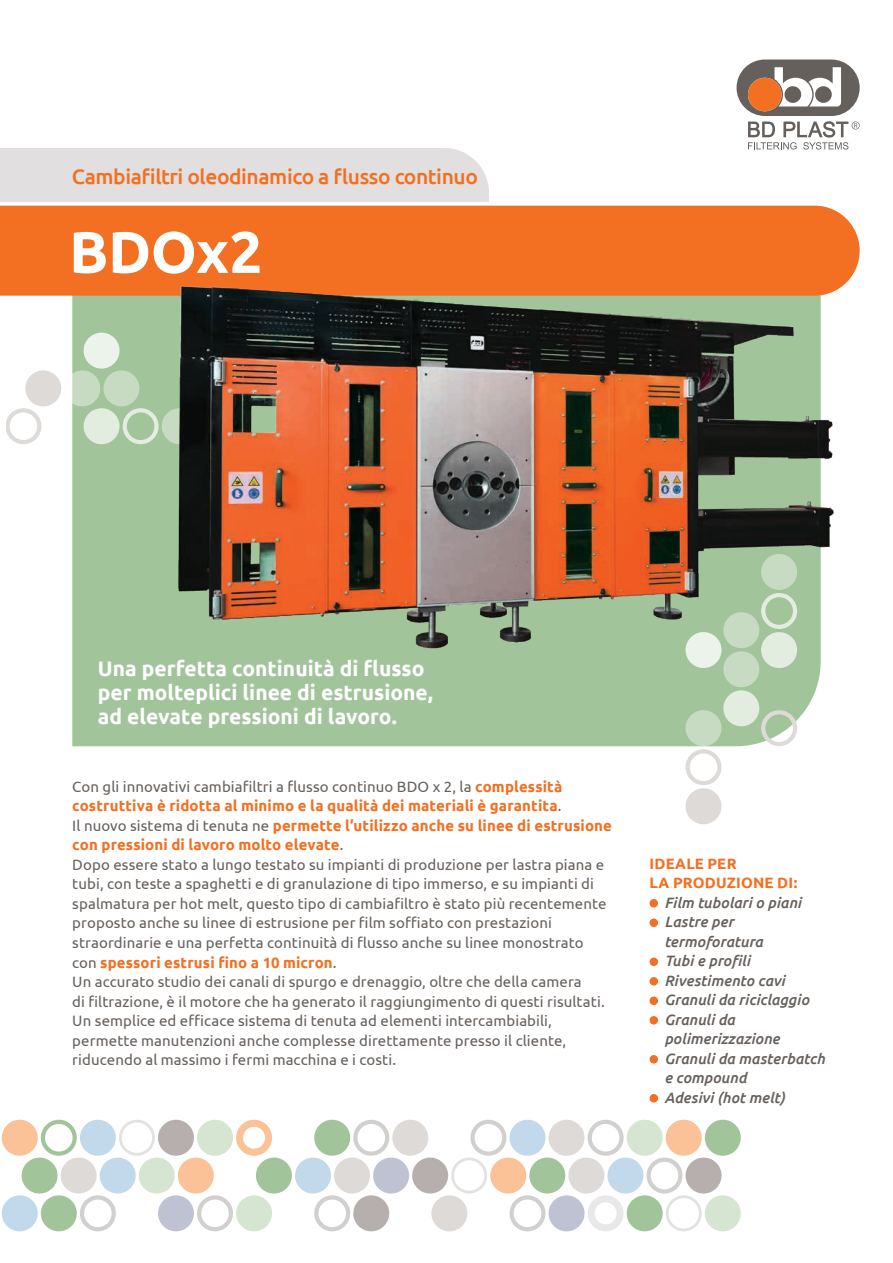
<style>
.page{position:relative;width:893px;height:1263px;background:#fff}
.page>*{position:absolute;margin:0;border:0;box-sizing:border-box;transform-origin:0 0}
.t1{font:700 58.5px "Ubuntu";letter-spacing:-.005em;color:#fff}
.t2{font:700 21px/24px "Ubuntu";color:#fff}
.t3{font:500 21px "Ubuntu";letter-spacing:-.02em;color:#f36f21}
.t4{font:15px/19.5px "Ubuntu";letter-spacing:.005em;color:#66605c}
.t5{font:italic 500 15px/19.5px "Ubuntu";letter-spacing:.005em;color:#66605c}
.t6{font:700 15px/19.5px "Ubuntu";letter-spacing:.01em;color:#f36f21}
.s1{font-weight:700;color:#f36f21}
</style>
<div class="page">
<div style="left:72px;top:296px;width:749px;height:450px;background:#a1c49a"></div>
<svg style="left:736px;top:60px;width:124px;height:90px"></svg>
<div style="left:815px;top:86px;width:17px;height:17px;background:#66605c;border-radius:50%"></div>
<div style="left:748px;top:78px;width:33px;height:33px;background:#f36f21;border-radius:50%"></div>
<svg style="left:0;top:148px;width:489px;height:58px;background:#e3e0e0"></svg>
<div style="left:0;top:206px;width:860px;height:90px;background:#f36f21"></div>
<svg style="left:685px;top:661px;width:112px;height:164px"></svg>
<svg style="left:6px;top:333px;width:150px;height:111px"></svg>
<svg style="left:1px;top:1120px;width:740px;height:111px"></svg>
<img style="left:156px;top:267px;width:704px;height:394px">
<div style="left:649px;top:899px;width:9px;height:8px;background:#f36f21;border-radius:50%"></div>
<div style="left:649px;top:918px;width:9px;height:9px;background:#f36f21;border-radius:50%"></div>
<div style="left:649px;top:957px;width:9px;height:9px;background:#f36f21;border-radius:50%"></div>
<div style="left:649px;top:977px;width:9px;height:8px;background:#f36f21;border-radius:50%"></div>
<div style="left:649px;top:996px;width:9px;height:9px;background:#f36f21;border-radius:50%"></div>
<div style="left:649px;top:1016px;width:9px;height:8px;background:#f36f21;border-radius:50%"></div>
<div style="left:649px;top:1055px;width:9px;height:8px;background:#f36f21;border-radius:50%"></div>
<div style="left:649px;top:1094px;width:9px;height:8px;background:#f36f21;border-radius:50%"></div>
<h2 class="t3" style="left:72px;top:163px;width:408px">Cambiafiltri oleodinamico a flusso continuo</h2>
<h1 class="t1" style="left:69px;top:218px;width:195px">BDOx2</h1>
<h2 class="t2" style="left:98px;top:656px;width:337px">Una perfetta continuità di flusso per molteplici linee di estrusione, ad elevate pressioni di lavoro.</h2>
<p class="t4" style="left:72px;top:776px;width:541px">Con gli innovativi cambiafiltri a flusso continuo BDO x 2, la <span class="s1">complessità costruttiva è ridotta al minimo e la qualità dei materiali è garantita</span>.<br>Il nuovo sistema di tenuta ne <span class="s1">permette l’utilizzo anche su linee di estrusione con pressioni di lavoro molto elevate</span>.<br>Dopo essere stato a lungo testato su impianti di produzione per lastra piana e tubi, con teste a spaghetti e di granulazione di tipo immerso, e su impianti di spalmatura per hot melt, questo tipo di cambiafiltro è stato più recentemente proposto anche su linee di estrusione per film soffiato con prestazioni straordinarie e una perfetta continuità di flusso anche su linee monostrato con <span class="s1">spessori estrusi fino a 10 micron</span>.<br>Un accurato studio dei canali di spurgo e drenaggio, oltre che della camera<br>di filtrazione, è il motore che ha generato il raggiungimento di questi risultati.<br>Un semplice ed efficace sistema di tenuta ad elementi intercambiabili, permette manutenzioni anche complesse direttamente presso il cliente, riducendo al massimo i fermi macchina e i costi.</p>
<p class="t6" style="left:649px;top:853px;width:149px">IDEALE PER<br>LA PRODUZIONE DI:</p>
<p class="t5" style="left:664px;top:893px;width:162px">Film tubolari o piani<br>Lastre per termoforatura<br>Tubi e profili<br>Rivestimento cavi<br>Granuli da riciclaggio<br>Granuli da polimerizzazione<br>Granuli da masterbatch e compound<br>Adesivi (hot melt)</p>
</div>
